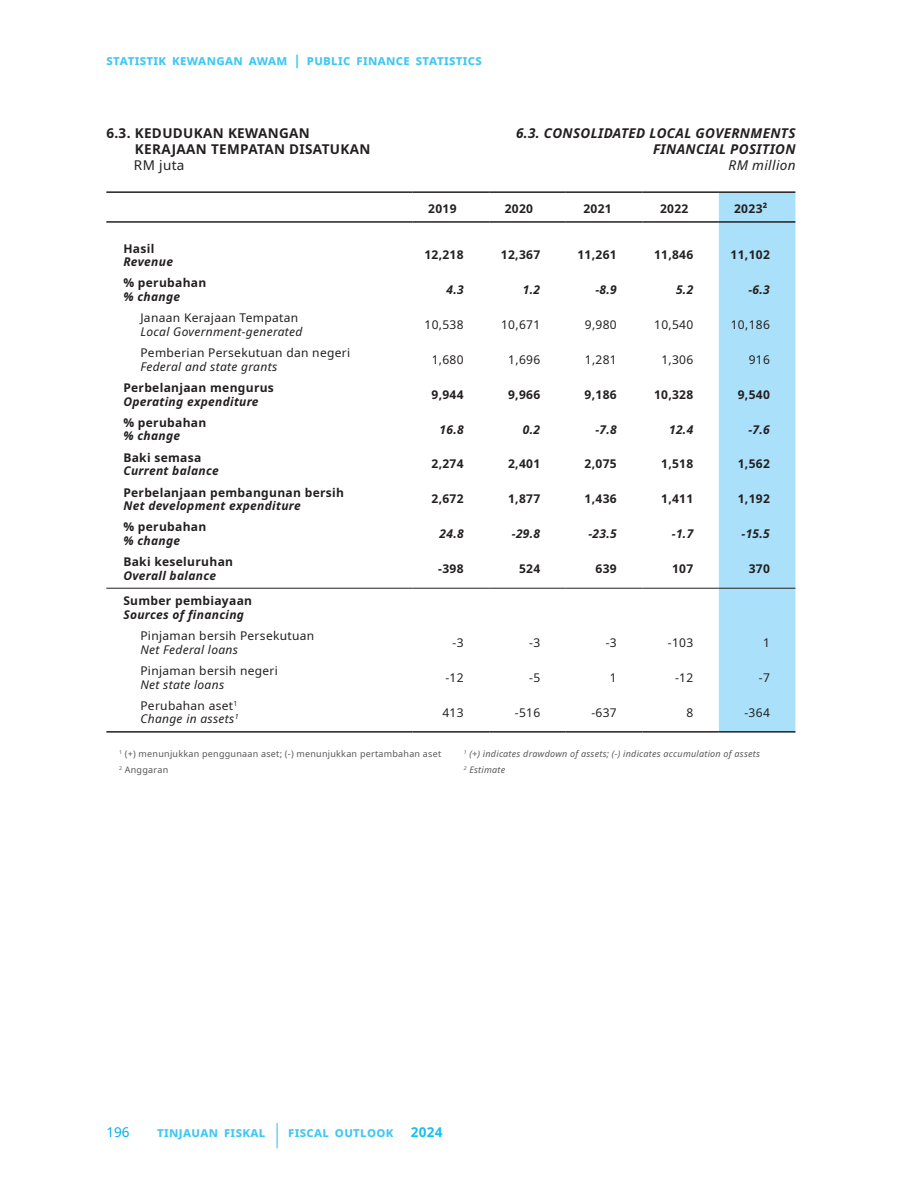
<style>
.page{position:relative;width:919px;height:1191px;background:#fff}
.page>*{position:absolute;margin:0;border:0;box-sizing:border-box;transform-origin:0 0}
.t1{font:700 13.5px "Noto Sans";letter-spacing:.025em;color:#40c7f4}
.t2{font:italic 700 13.5px "Noto Sans";letter-spacing:.025em;color:#231f20}
.t3{font:700 13.5px "Noto Sans";letter-spacing:.025em;color:#231f20}
.t4{font:italic 13.5px "Noto Sans";letter-spacing:.025em;color:#231f20}
.t5{font:13.5px "Noto Sans";letter-spacing:.025em;color:#231f20}
.t6{font:700 13.5px "Noto Sans";color:#15c0f2}
.t7{font:13.5px "Noto Sans";color:#00aeef}
.t8{font:700 12px "Noto Sans";letter-spacing:.025em;color:#231f20}
.t9{font:12px "Noto Sans";letter-spacing:.025em;color:#231f20}
.t10{font:italic 700 12px "Noto Sans";letter-spacing:.025em;color:#231f20}
.t11{font:italic 12px "Noto Sans";letter-spacing:.025em;color:#231f20}
.t12{font:italic 9px "Noto Sans";letter-spacing:.025em;color:#57585a}
.t13{font:9px "Noto Sans";letter-spacing:.025em;color:#57585a}
</style>
<div class="page">
<hr style="left:276px;top:1123px;width:2px;height:25px;background:#40c7f4">
<div style="left:718px;top:193px;width:77px;height:538px;background:#aae0f9"></div>
<hr style="left:106px;top:191px;width:306px;height:2px;background:#231f20">
<hr style="left:412px;top:191px;width:77px;height:2px;background:#231f20">
<hr style="left:489px;top:191px;width:76px;height:2px;background:#231f20">
<hr style="left:565px;top:191px;width:77px;height:2px;background:#231f20">
<hr style="left:642px;top:191px;width:76px;height:2px;background:#231f20">
<hr style="left:718px;top:191px;width:77px;height:2px;background:#231f20">
<hr style="left:106px;top:221px;width:306px;height:2px;background:#231f20">
<hr style="left:412px;top:221px;width:77px;height:2px;background:#231f20">
<hr style="left:489px;top:221px;width:76px;height:2px;background:#231f20">
<hr style="left:565px;top:221px;width:77px;height:2px;background:#231f20">
<hr style="left:642px;top:221px;width:76px;height:2px;background:#231f20">
<hr style="left:718px;top:221px;width:77px;height:2px;background:#231f20">
<hr style="left:106px;top:731px;width:306px;height:1px;background:#231f20">
<hr style="left:412px;top:731px;width:77px;height:1px;background:#231f20">
<hr style="left:489px;top:731px;width:76px;height:1px;background:#231f20">
<hr style="left:565px;top:731px;width:77px;height:1px;background:#231f20">
<hr style="left:642px;top:731px;width:76px;height:1px;background:#231f20">
<hr style="left:718px;top:731px;width:77px;height:1px;background:#231f20">
<hr style="left:106px;top:588px;width:306px;height:1px;background:#231f20">
<hr style="left:412px;top:588px;width:77px;height:1px;background:#231f20">
<hr style="left:489px;top:588px;width:76px;height:1px;background:#231f20">
<hr style="left:565px;top:588px;width:77px;height:1px;background:#231f20">
<hr style="left:642px;top:588px;width:76px;height:1px;background:#231f20">
<hr style="left:718px;top:588px;width:77px;height:1px;background:#231f20">
<p class="t1" style="left:106px;top:51px;width:377px">statistik kewangan awam | public finance statistics</p>
<p class="t3" style="left:106px;top:123px;width:205px">6.3. KEDUDUKAN KEWANGAN</p>
<p class="t3" style="left:135px;top:140px;width:237px">KERAJAAN TEMPATAN DISATUKAN</p>
<p class="t5" style="left:134px;top:156px;width:52px">RM juta</p>
<p class="t2" style="left:516px;top:123px;width:281px">6.3. CONSOLIDATED LOCAL GOVERNMENTS</p>
<p class="t2" style="left:653px;top:140px;width:144px">FINANCIAL POSITION</p>
<p class="t4" style="left:728px;top:156px;width:68px">RM million</p>
<p class="t8" style="left:123px;top:240px;width:32px">Hasil</p>
<p class="t10" style="left:123px;top:253px;width:51px">Revenue</p>
<p class="t8" style="left:123px;top:275px;width:84px">% perubahan</p>
<p class="t10" style="left:123px;top:288px;width:58px">% change</p>
<p class="t9" style="left:140px;top:309px;width:159px">Janaan Kerajaan Tempatan</p>
<p class="t11" style="left:140px;top:323px;width:164px">Local Government-generated</p>
<p class="t9" style="left:140px;top:344px;width:211px">Pemberian Persekutuan dan negeri</p>
<p class="t11" style="left:140px;top:358px;width:138px">Federal and state grants</p>
<p class="t8" style="left:123px;top:379px;width:152px">Perbelanjaan mengurus</p>
<p class="t10" style="left:123px;top:393px;width:137px">Operating expenditure</p>
<p class="t8" style="left:123px;top:414px;width:84px">% perubahan</p>
<p class="t10" style="left:123px;top:427px;width:58px">% change</p>
<p class="t8" style="left:123px;top:449px;width:79px">Baki semasa</p>
<p class="t10" style="left:123px;top:462px;width:97px">Current balance</p>
<p class="t8" style="left:123px;top:484px;width:222px">Perbelanjaan pembangunan bersih</p>
<p class="t10" style="left:123px;top:497px;width:179px">Net development expenditure</p>
<p class="t8" style="left:123px;top:518px;width:84px">% perubahan</p>
<p class="t10" style="left:123px;top:532px;width:58px">% change</p>
<p class="t8" style="left:123px;top:553px;width:111px">Baki keseluruhan</p>
<p class="t10" style="left:123px;top:567px;width:94px">Overall balance</p>
<p class="t8" style="left:123px;top:592px;width:130px">Sumber pembiayaan</p>
<p class="t10" style="left:123px;top:606px;width:122px">Sources of financing</p>
<p class="t9" style="left:140px;top:627px;width:175px">Pinjaman bersih Persekutuan</p>
<p class="t11" style="left:140px;top:640px;width:99px">Net Federal loans</p>
<p class="t9" style="left:140px;top:662px;width:139px">Pinjaman bersih negeri</p>
<p class="t11" style="left:140px;top:675px;width:85px">Net state loans</p>
<p class="t9" style="left:140px;top:697px;width:99px">Perubahan aset<sup>1</sup></p>
<p class="t11" style="left:140px;top:710px;width:100px">Change in assets<sup>1</sup></p>
<p class="t8" style="left:428px;top:201px;width:30px">2019</p>
<p class="t8" style="left:504px;top:201px;width:30px">2020</p>
<p class="t8" style="left:583px;top:201px;width:30px">2021</p>
<p class="t8" style="left:660px;top:201px;width:30px">2022</p>
<p class="t8" style="left:734px;top:201px;width:35px">2023²</p>
<p class="t8" style="left:424px;top:246px;width:41px">12,218</p>
<p class="t8" style="left:501px;top:246px;width:41px">12,367</p>
<p class="t8" style="left:577px;top:246px;width:41px">11,261</p>
<p class="t8" style="left:654px;top:246px;width:41px">11,846</p>
<p class="t8" style="left:730px;top:246px;width:41px">11,102</p>
<p class="t10" style="left:446px;top:281px;width:19px">4.3</p>
<p class="t10" style="left:523px;top:281px;width:19px">1.2</p>
<p class="t10" style="left:595px;top:281px;width:23px">-8.9</p>
<p class="t10" style="left:676px;top:281px;width:19px">5.2</p>
<p class="t10" style="left:748px;top:281px;width:23px">-6.3</p>
<p class="t9" style="left:424px;top:316px;width:41px">10,538</p>
<p class="t9" style="left:501px;top:316px;width:41px">10,671</p>
<p class="t9" style="left:584px;top:316px;width:33px">9,980</p>
<p class="t9" style="left:654px;top:316px;width:41px">10,540</p>
<p class="t9" style="left:730px;top:316px;width:41px">10,186</p>
<p class="t9" style="left:431px;top:351px;width:33px">1,680</p>
<p class="t9" style="left:508px;top:351px;width:33px">1,696</p>
<p class="t9" style="left:584px;top:351px;width:33px">1,281</p>
<p class="t9" style="left:661px;top:351px;width:33px">1,306</p>
<p class="t9" style="left:748px;top:351px;width:23px">916</p>
<p class="t8" style="left:431px;top:386px;width:34px">9,944</p>
<p class="t8" style="left:508px;top:386px;width:34px">9,966</p>
<p class="t8" style="left:584px;top:386px;width:34px">9,186</p>
<p class="t8" style="left:654px;top:386px;width:41px">10,328</p>
<p class="t8" style="left:737px;top:386px;width:34px">9,540</p>
<p class="t10" style="left:439px;top:421px;width:26px">16.8</p>
<p class="t10" style="left:523px;top:421px;width:19px">0.2</p>
<p class="t10" style="left:595px;top:421px;width:23px">-7.8</p>
<p class="t10" style="left:669px;top:421px;width:26px">12.4</p>
<p class="t10" style="left:748px;top:421px;width:23px">-7.6</p>
<p class="t8" style="left:431px;top:455px;width:34px">2,274</p>
<p class="t8" style="left:508px;top:455px;width:34px">2,401</p>
<p class="t8" style="left:584px;top:455px;width:34px">2,075</p>
<p class="t8" style="left:661px;top:455px;width:34px">1,518</p>
<p class="t8" style="left:737px;top:455px;width:34px">1,562</p>
<p class="t8" style="left:431px;top:490px;width:34px">2,672</p>
<p class="t8" style="left:508px;top:490px;width:34px">1,877</p>
<p class="t8" style="left:584px;top:490px;width:34px">1,436</p>
<p class="t8" style="left:661px;top:490px;width:34px">1,411</p>
<p class="t8" style="left:737px;top:490px;width:34px">1,192</p>
<p class="t10" style="left:439px;top:525px;width:26px">24.8</p>
<p class="t10" style="left:512px;top:525px;width:30px">-29.8</p>
<p class="t10" style="left:588px;top:525px;width:30px">-23.5</p>
<p class="t10" style="left:671px;top:525px;width:23px">-1.7</p>
<p class="t10" style="left:741px;top:525px;width:30px">-15.5</p>
<p class="t8" style="left:438px;top:560px;width:27px">-398</p>
<p class="t8" style="left:519px;top:560px;width:23px">524</p>
<p class="t8" style="left:595px;top:560px;width:23px">639</p>
<p class="t8" style="left:672px;top:560px;width:23px">107</p>
<p class="t8" style="left:748px;top:560px;width:23px">370</p>
<p class="t9" style="left:452px;top:634px;width:13px">-3</p>
<p class="t9" style="left:529px;top:634px;width:13px">-3</p>
<p class="t9" style="left:605px;top:634px;width:13px">-3</p>
<p class="t9" style="left:668px;top:634px;width:27px">-103</p>
<p class="t9" style="left:763px;top:634px;width:8px">1</p>
<p class="t9" style="left:445px;top:669px;width:20px">-12</p>
<p class="t9" style="left:529px;top:669px;width:13px">-5</p>
<p class="t9" style="left:610px;top:669px;width:8px">1</p>
<p class="t9" style="left:675px;top:669px;width:20px">-12</p>
<p class="t9" style="left:758px;top:669px;width:13px">-7</p>
<p class="t9" style="left:442px;top:704px;width:23px">413</p>
<p class="t9" style="left:515px;top:704px;width:27px">-516</p>
<p class="t9" style="left:591px;top:704px;width:27px">-637</p>
<p class="t9" style="left:686px;top:704px;width:8px">8</p>
<p class="t9" style="left:744px;top:704px;width:27px">-364</p>
<p class="t13" style="left:119px;top:747px;width:324px"><sup>1</sup> (+) menunjukkan penggunaan aset; (-) menunjukkan pertambahan aset</p>
<p class="t13" style="left:119px;top:763px;width:51px"><sup>2</sup> Anggaran</p>
<p class="t12" style="left:463px;top:747px;width:298px"><sup>1</sup> (+) indicates drawdown of assets; (-) indicates accumulation of assets</p>
<p class="t12" style="left:463px;top:763px;width:43px"><sup>2</sup> Estimate</p>
<p class="t7" style="left:106px;top:1123px;width:25px">196</p>
<p class="t1" style="left:157px;top:1123px;width:110px">tinjauan fiskal</p>
<p class="t1" style="left:288px;top:1123px;width:107px">fiscal outlook</p>
<p class="t6" style="left:410px;top:1123px;width:33px">2024</p>
</div>
